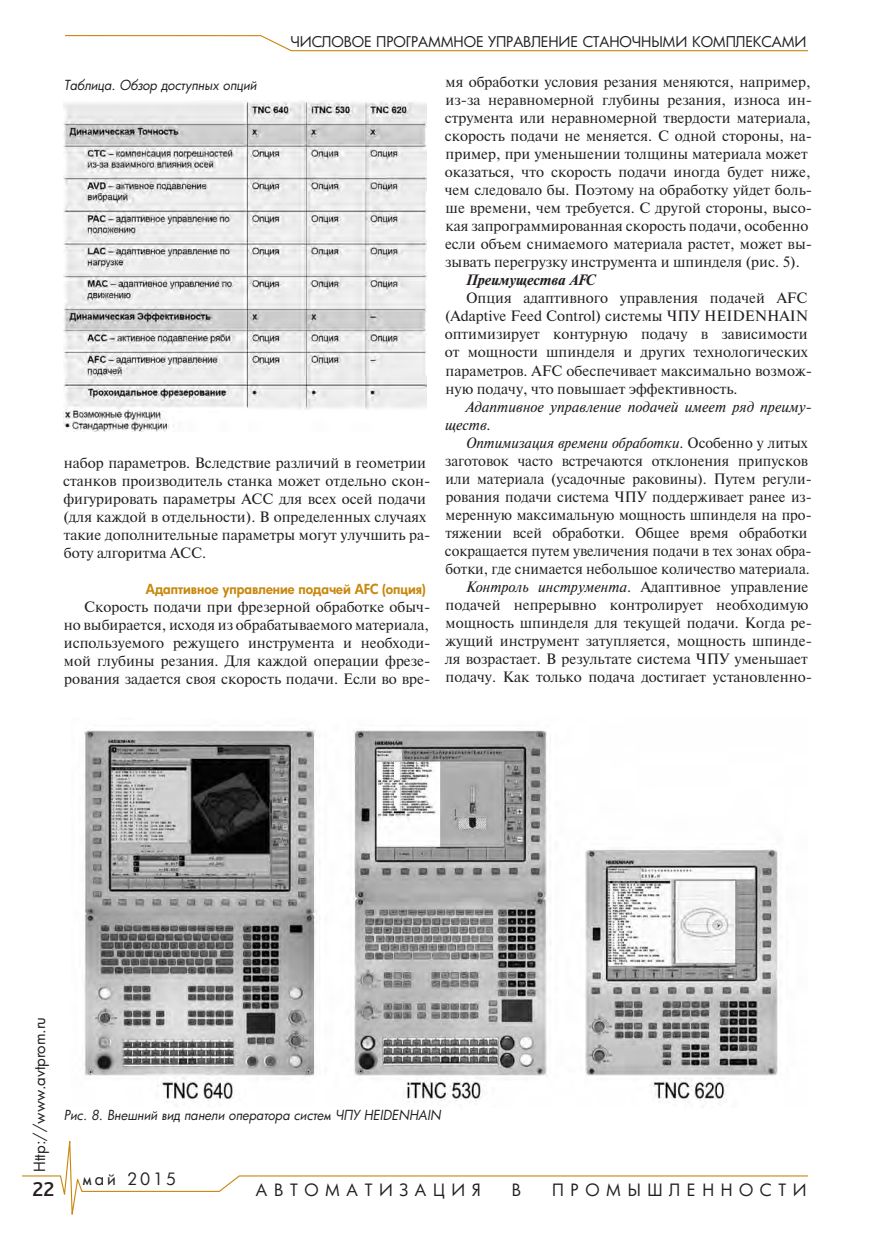
<style>
.page{position:relative;width:893px;height:1234px;background:#fff}
.page>*{position:absolute;margin:0;border:0;box-sizing:border-box;transform-origin:0 0}
.t1{font:500 21px "Bliss Pro";color:#231f20}
.t2{font:16.5px "Futura Cyr";letter-spacing:.4em;color:#231f20}
.t3{font:15px/18px "Newton";color:#231f20}
.t4{font:italic 15px/18px "Newton";color:#231f20}
.t5{font:15px "Futura Cyr";color:#231f20}
.t6{font:italic 700 15px "Newton";color:#231f20}
.t7{font:14.4px "Futura Cyr";letter-spacing:-.01em;color:#231f20}
.t8{font:italic 13.5px "Futura Cyr";color:#231f20;scale:.95 1}
.t9{font:800 13.5px "Futura Cyr";color:#c8880f}
.s1{font-style:normal}
.s2{font-style:italic}
</style>
<div class="page">
<svg style="left:22px;top:1141px;width:786px;height:74px"></svg>
<svg style="left:65px;top:35px;width:743px;height:17px"></svg>
<img style="left:64px;top:100px;width:362px;height:331px">
<img style="left:84px;top:730px;width:694px;height:373px">
<p class="t7" style="left:290px;top:33px;width:517px">Числовое программное управление станочными комплексами</p>
<p class="t8" style="left:64px;top:77px;width:204px">Таблица. Обзор доступных опций</p>
<p class="t3" style="left:63px;top:453px;width:369px">набор параметров. Вследствие различий в геометрии станков производитель станка может отдельно скон&shy;фигурировать параметры АСС для всех осей подачи (для каждой в отдельности). В определенных случаях такие дополнительные параметры могут улучшить ра&shy;боту алгоритма АСС.</p>
<p class="t9" style="left:146px;top:580px;width:281px">Адаптивное управление подачей AFC (опция)</p>
<p class="t3" style="left:64px;top:597px;width:368px;text-align:justify;text-indent:20px">Скорость подачи при фрезерной обработке обыч&shy;но выбирается, исходя из обрабатываемого материала, используемого режущего инструмента и необходи&shy;мой глубины резания. Для каждой операции фрезе&shy;рования задается своя скорость подачи. Если во вре-</p>
<p class="t3" style="left:445px;top:73px;width:369px">мя обработки условия резания меняются, например, из-за неравномерной глубины резания, износа ин&shy;струмента или неравномерной твердости материала, скорость подачи не меняется. С одной стороны, на&shy;пример, при уменьшении толщины материала может оказаться, что скорость подачи иногда будет ниже, чем следовало бы. Поэтому на обработку уйдет боль&shy;ше времени, чем требуется. С другой стороны, высо&shy;кая запрограммированная скорость подачи, особенно если объем снимаемого материала растет, может вы&shy;зывать перегрузку инструмента и шпинделя (рис. 5).</p>
<p class="t6" style="left:466px;top:271px;width:131px">Преимущества АFС</p>
<p class="t3" style="left:445px;top:289px;width:369px;text-indent:21px">Опция адаптивного управления подачей AFC (Adaptive Feed Control) системы ЧПУ HEIDENHAIN оптимизирует контурную подачу в зависимости от мощности шпинделя и других технологических параметров. AFC обеспечивает максимально возмож&shy;ную подачу, что повышает эффективность.</p>
<p class="t4" style="left:445px;top:397px;width:368px;text-indent:21px">Адаптивное управление подачей имеет ряд преиму&shy;ществ.</p>
<p class="t4" style="left:466px;top:433px;width:343px">Оптимизация времени обработки<span class="s1">. Особенно у литых</span></p>
<p class="t3" style="left:445px;top:451px;width:364px">заготовок часто встречаются отклонения припусков</p>
<p class="t3" style="left:446px;top:469px;width:368px">или материала (усадочные раковины). Путем регули-</p>
<p class="t3" style="left:446px;top:487px;width:368px">рования подачи система ЧПУ поддерживает ранее из-</p>
<p class="t3" style="left:446px;top:505px;width:368px">меренную максимальную мощность шпинделя на про-</p>
<p class="t3" style="left:445px;top:523px;width:364px">тяжении всей обработки. Общее время обработки</p>
<p class="t3" style="left:445px;top:541px;width:368px">сокращается путем увеличения подачи в тех зонах обра-</p>
<p class="t3" style="left:445px;top:559px;width:366px">ботки, где снимается небольшое количество материала.</p>
<p class="t3" style="left:466px;top:577px;width:344px"><span class="s2">Контроль инструмента</span>. Адаптивное управление</p>
<p class="t3" style="left:446px;top:595px;width:364px">подачей непрерывно контролирует необходимую</p>
<p class="t3" style="left:446px;top:613px;width:368px">мощность шпинделя для текущей подачи. Когда ре-</p>
<p class="t3" style="left:445px;top:631px;width:368px">жущий инструмент затупляется, мощность шпинде-</p>
<p class="t3" style="left:445px;top:649px;width:364px">ля возрастает. В результате система ЧПУ уменьшает</p>
<p class="t3" style="left:446px;top:667px;width:368px">подачу. Как только подача достигает установленно-</p>
<p class="t5" style="left:30px;top:1171px;width:157px;rotate:-90deg">Http://www.avtprom.ru</p>
<p class="t8" style="left:64px;top:1106px;width:398px">Рис. 8. Внешний вид панели оператора систем ЧПУ HEIDENHAIN</p>
<p class="t2" style="left:83px;top:1168px;width:95px">май 2015</p>
<h1 class="t1" style="left:33px;top:1175px;width:24px">22</h1>
<p class="t2" style="left:256px;top:1179px;width:226px">АВТОМАТИЗАЦИЯ</p>
<p class="t2" style="left:512px;top:1179px;width:11px">В</p>
<p class="t2" style="left:552px;top:1179px;width:256px">ПРОМЫШЛЕННОСТИ</p>
</div>
